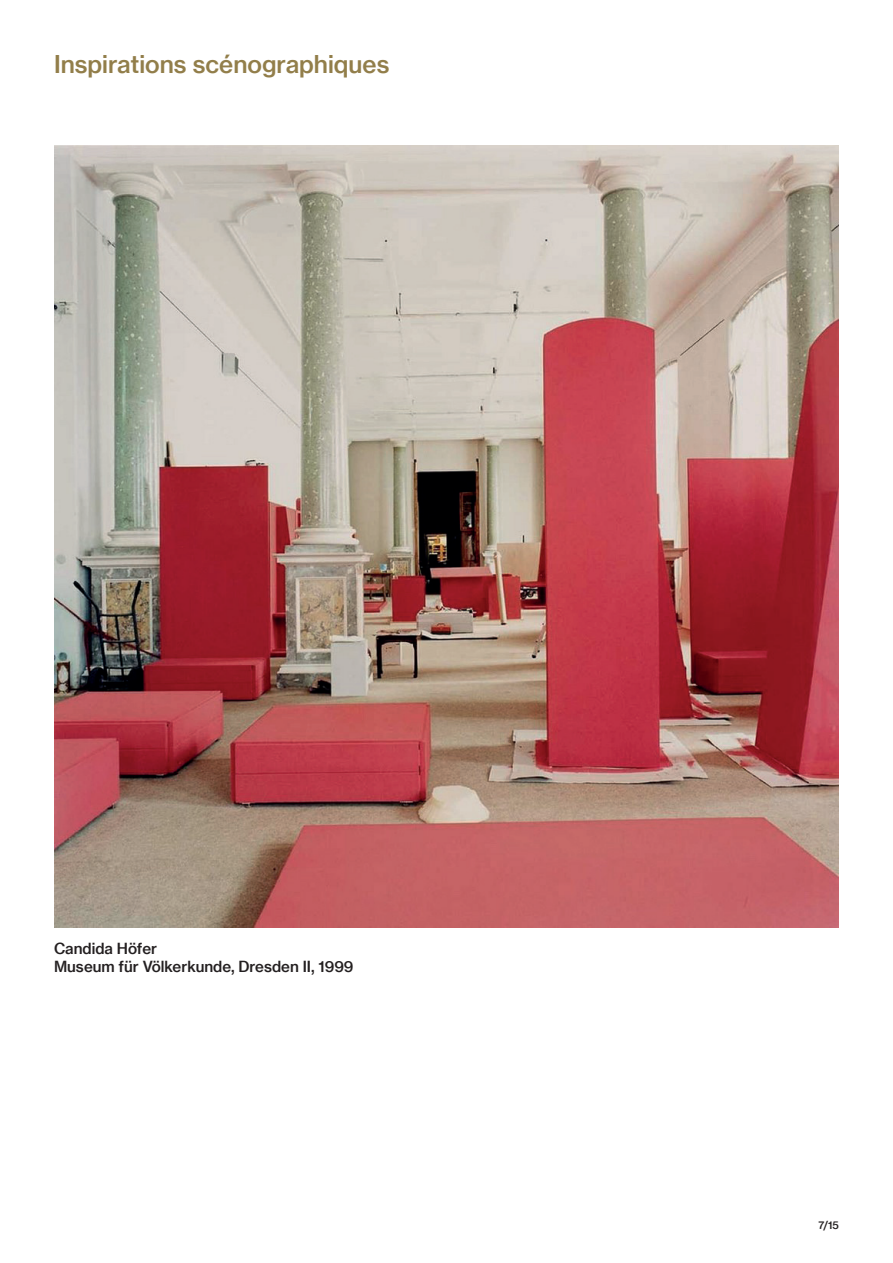
<style>
.page{position:relative;width:893px;height:1263px;background:#fff}
.page>*{position:absolute;margin:0;border:0;box-sizing:border-box;transform-origin:0 0}
.t1{font:24px "N Haas Grotesk TX Pro 65 Md";color:#927e4a}
.t2{font:15px/18px "N Haas Grotesk TX Pro 65 Md";color:#231f20}
.t3{font:10.5px "N Haas Grotesk TX Pro 65 Md";color:#231f20}
</style>
<div class="page">
<img style="left:54px;top:146px;width:785px;height:781px">
<h1 class="t1" style="left:54px;top:49px;width:337px">Inspirations scénographiques</h1>
<p class="t2" style="left:54px;top:939px;width:301px">Candida Höfer<br>Museum für Völkerkunde, Dresden II, 1999</p>
<p class="t3" style="left:818px;top:1219px;width:22px">7/15</p>
</div>
